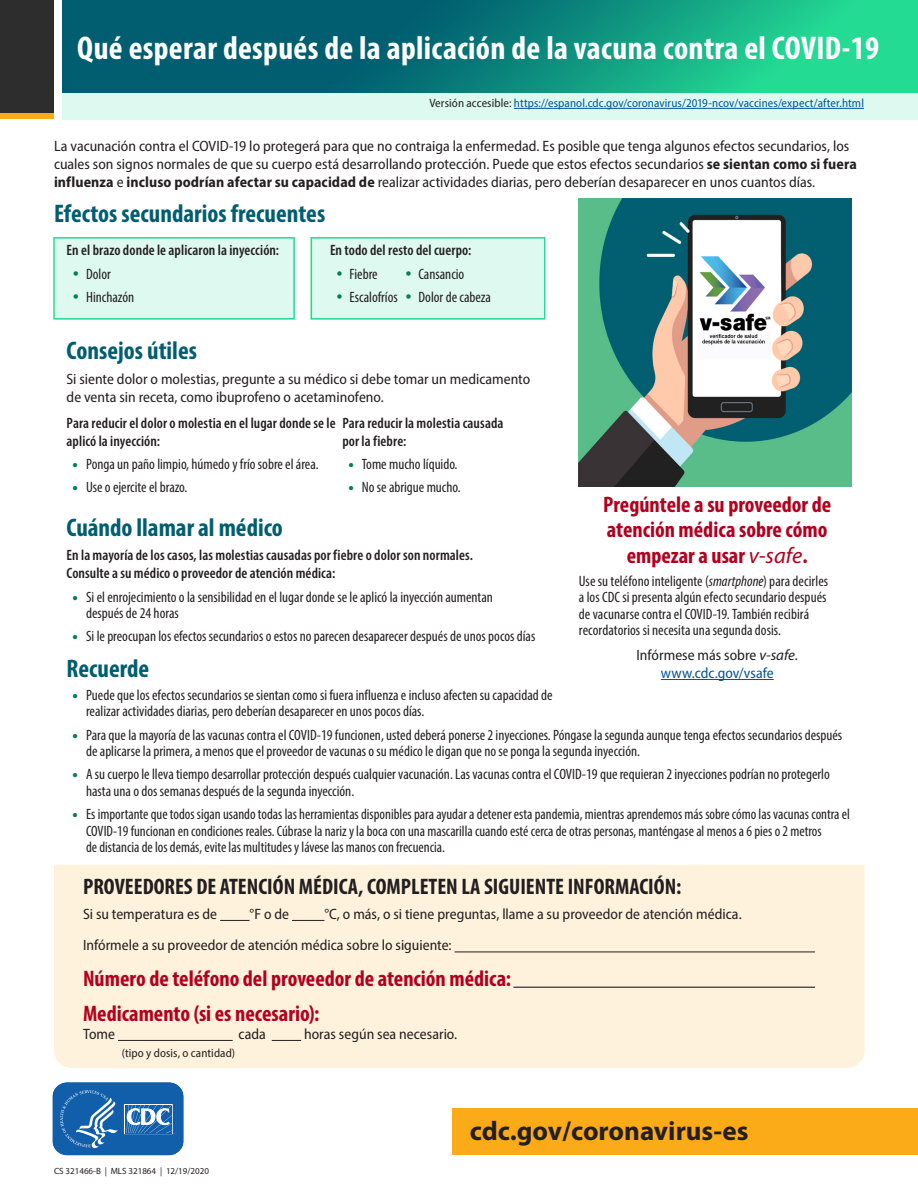
<style>
.page{position:relative;width:918px;height:1188px;background:#fff}
.page>*{position:absolute;margin:0;border:0;box-sizing:border-box;transform-origin:0 0}
.t1{font:700 condensed 33px "Myriad Pro";letter-spacing:.01em;color:#fff}
.t2{font:700 27px "Myriad Pro";color:#231f20}
.t3{font:700 condensed 25.5px "Myriad Pro";color:#005e70}
.t4{font:700 condensed 22.5px/25.5px "Myriad Pro";color:#b3001e}
.t5{font:700 condensed 22.5px "Myriad Pro";color:#231f20}
.t6{font:condensed 15px/16.5px "Myriad Pro";color:#231f20}
.t7{font:semi-condensed 15px/18px "Myriad Pro";color:#231f20}
.t8{font:600 condensed 15px/18px "Myriad Pro";letter-spacing:.005em;color:#231f20}
.t9{font:semi-condensed 12px "Myriad Pro";letter-spacing:.01em;color:#005499}
.t10{font:semi-condensed 12px "Myriad Pro";letter-spacing:.005em;color:#231f20}
.t11{font:9px "Myriad Pro";color:#231f20}
.s1{color:#231f20}
.s2{font-weight:700}
.s3{color:#057d57}
.s4{font-weight:900;font-stretch:normal;color:#057d57}
.s5{font-weight:400;font-style:italic;font-stretch:normal}
.s6{font-style:italic}
.s7{font-style:italic;font-stretch:normal}
.s8{color:#005499}
</style>
<div class="page">
<div style="left:54px;top:865px;width:811px;height:203px;background:#fef2dc"></div>
<div style="left:311px;top:237px;width:232px;height:83px;background:#def9ef"></div>
<div style="left:311px;top:237px;width:234px;height:83px;border:2px solid #24db94"></div>
<div style="left:56px;top:237px;width:239px;height:83px;background:#def9ef"></div>
<svg style="left:62px;top:0;width:856px;height:93px;background:#0c8a7c"></svg>
<hr style="left:220px;top:920px;width:30px;height:1px;background:#231f20">
<hr style="left:292px;top:920px;width:32px;height:1px;background:#231f20">
<hr style="left:455px;top:952px;width:360px;height:1px;background:#231f20">
<hr style="left:513px;top:987px;width:302px;height:1px;background:#00001e">
<hr style="left:118px;top:1040px;width:115px;height:1px;background:#231f20">
<svg style="left:272px;top:1040px;width:29px;height:1px"></svg>
<img style="left:579px;top:199px;width:272px;height:288px">
<svg style="left:52px;top:1082px;width:132px;height:74px;background:#3576b7"></svg>
<div style="left:453px;top:1108px;width:465px;height:47px;background:#fbab18"></div>
<div style="left:0;top:112px;width:54px;height:7px;background:#fbab18"></div>
<div style="left:62px;top:93px;width:856px;height:26px;background:#def9ef"></div>
<div style="left:0;top:0;width:54px;height:112px;background:#2d2d2d"></div>
<div style="left:53px;top:237px;width:242px;height:83px;border:2px solid #24db94"></div>
<hr style="left:514px;top:108px;width:350px;height:1px;background:#005499">
<hr style="left:661px;top:679px;width:113px;height:1px;background:#005499">
<h1 class="t1" style="left:77px;top:27px;width:804px">Qué esperar después de la aplicación de la vacuna contra el COVID-19</h1>
<p class="t9" style="left:429px;top:96px;width:436px"><span class="s1">Versión accesible:</span> https://espanol.cdc.gov/coronavirus/2019-ncov/vaccines/expect/after.html</p>
<p class="t7" style="left:54px;top:137px;width:804px">La vacunación contra el COVID-19 lo protegerá para que no contraiga la enfermedad. Es posible que tenga algunos efectos secundarios, los cuales son signos normales de que su cuerpo está desarrollando protección. Puede que estos efectos secundarios <span class="s2">se sientan como si fuera influenza</span> e <span class="s2">incluso podrían afectar su capacidad de</span> realizar actividades diarias, pero deberían desaparecer en unos cuantos días.</p>
<h3 class="t3" style="left:54px;top:198px;width:273px">Efectos secundarios frecuentes</h3>
<p class="t8" style="left:67px;top:241px;width:214px">En el brazo donde le aplicaron la inyección:</p>
<p class="t6" style="left:73px;top:265px;width:40px"><span class="s3">•</span> Dolor</p>
<p class="t6" style="left:73px;top:289px;width:63px"><span class="s3">•</span> Hinchazón</p>
<p class="t8" style="left:330px;top:241px;width:143px">En todo del resto del cuerpo:</p>
<p class="t6" style="left:336px;top:265px;width:43px"><span class="s3">•</span> Fiebre</p>
<p class="t6" style="left:405px;top:265px;width:61px"><span class="s3">•</span> Cansancio</p>
<p class="t6" style="left:336px;top:289px;width:157px"><span class="s3">•</span> Escalofríos <span class="s3">•</span> Dolor de cabeza</p>
<h3 class="t3" style="left:67px;top:335px;width:132px">Consejos útiles</h3>
<p class="t7" style="left:67px;top:370px;width:465px">Si siente dolor o molestias, pregunte a su médico si debe tomar un medicamento de venta sin receta, como ibuprofeno o acetaminofeno.</p>
<p class="t8" style="left:67px;top:414px;width:438px">Para reducir el dolor o molestia en el lugar donde se le Para reducir la molestia causada aplicó la inyección:</p>
<p class="t6" style="left:73px;top:456px;width:248px"><span class="s4">•</span> Ponga un paño limpio, húmedo y frío sobre el área.</p>
<p class="t6" style="left:73px;top:479px;width:116px"><span class="s4">•</span> Use o ejercite el brazo.</p>
<p class="t8" style="left:342px;top:432px;width:65px">por la fiebre:</p>
<p class="t6" style="left:348px;top:456px;width:111px"><span class="s4">•</span> Tome mucho líquido.</p>
<p class="t6" style="left:348px;top:479px;width:114px"><span class="s4">•</span> No se abrigue mucho.</p>
<h3 class="t4" style="left:603px;top:491px;width:230px;text-align:center">Pregúntele a su proveedor de atención médica sobre cómo empezar a usar <span class="s5">v-safe</span>.</h3>
<p class="t6" style="left:579px;top:572px;width:251px">Use su teléfono inteligente (<span class="s6">smartphone</span>) para decirles a los CDC si presenta algún efecto secundario después de vacunarse contra el COVID-19. También recibirá recordatorios si necesita una segunda dosis.</p>
<p class="t7" style="left:637px;top:646px;width:163px;text-align:center">Infórmese más sobre <span class="s7">v-safe</span>. <span class="s8">www.cdc.gov/vsafe</span></p>
<h3 class="t3" style="left:67px;top:511px;width:218px">Cuándo llamar al médico</h3>
<p class="t8" style="left:67px;top:546px;width:408px">En la mayoría de los casos, las molestias causadas por fiebre o dolor son normales.<br>Consulte a su médico o proveedor de atención médica:</p>
<p class="t6" style="left:86px;top:588px;width:408px;text-indent:-14px"><span class="s4">•</span> Si el enrojecimiento o la sensibilidad en el lugar donde se le aplicó la inyección aumentan después de 24 horas</p>
<p class="t6" style="left:73px;top:628px;width:464px"><span class="s4">•</span> Si le preocupan los efectos secundarios o estos no parecen desaparecer después de unos pocos días</p>
<h3 class="t3" style="left:67px;top:652px;width:84px">Recuerde</h3>
<p class="t6" style="left:86px;top:687px;width:468px;text-indent:-14px"><span class="s4">•</span> Puede que los efectos secundarios se sientan como si fuera influenza e incluso afecten su capacidad de realizar actividades diarias, pero deberían desaparecer en unos pocos días.</p>
<p class="t6" style="left:86px;top:726px;width:758px;text-indent:-14px"><span class="s4">•</span> Para que la mayoría de las vacunas contra el COVID-19 funcionen, usted deberá ponerse 2 inyecciones. Póngase la segunda aunque tenga efectos secundarios después de aplicarse la primera, a menos que el proveedor de vacunas o su médico le digan que no se ponga la segunda inyección.</p>
<p class="t6" style="left:86px;top:766px;width:745px;text-indent:-14px"><span class="s4">•</span> A su cuerpo le lleva tiempo desarrollar protección después cualquier vacunación. Las vacunas contra el COVID-19 que requieran 2 inyecciones podrían no protegerlo hasta una o dos semanas después de la segunda inyección.</p>
<p class="t6" style="left:86px;top:806px;width:765px;text-indent:-14px"><span class="s4">•</span> Es importante que todos sigan usando todas las herramientas disponibles para ayudar a detener esta pandemia, mientras aprendemos más sobre cómo las vacunas contra el<br>COVID-19 funcionan en condiciones reales. Cúbrase la nariz y la boca con una mascarilla cuando esté cerca de otras personas, manténgase al menos a 6 pies o 2 metros<br>de distancia de los demás, evite las multitudes y lávese las manos con frecuencia.</p>
<h3 class="t5" style="left:83px;top:873px;width:600px">PROVEEDORES DE ATENCIÓN MÉDICA, COMPLETEN LA SIGUIENTE INFORMACIÓN:</h3>
<p class="t7" style="left:83px;top:905px;width:136px">Si su temperatura es de</p>
<p class="t7" style="left:250px;top:905px;width:41px">°F o de</p>
<p class="t7" style="left:83px;top:898px;width:660px;line-height:31.5px;text-indent:241px">°C, o más, o si tiene preguntas, llame a su proveedor de atención médica.<br>Infórmele a su proveedor de atención médica sobre lo siguiente:</p>
<h3 class="t4" style="left:83px;top:960px;width:429px;line-height:35.2px">Número de teléfono del proveedor de atención médica:<br>Medicamento (si es necesario):</h3>
<p class="t7" style="left:83px;top:1025px;width:34px">Tome</p>
<p class="t7" style="left:239px;top:1025px;width:29px">cada</p>
<p class="t7" style="left:304px;top:1025px;width:155px">horas según sea necesario.</p>
<p class="t10" style="left:122px;top:1046px;width:115px">(tipo y dosis, o cantidad)</p>
<p class="t11" style="left:54px;top:1166px;width:157px">CS 321466-B | MLS 321864 | 12/19/2020</p>
<h2 class="t2" style="left:470px;top:1113px;width:280px">cdc.gov/coronavirus-es</h2>
</div>
